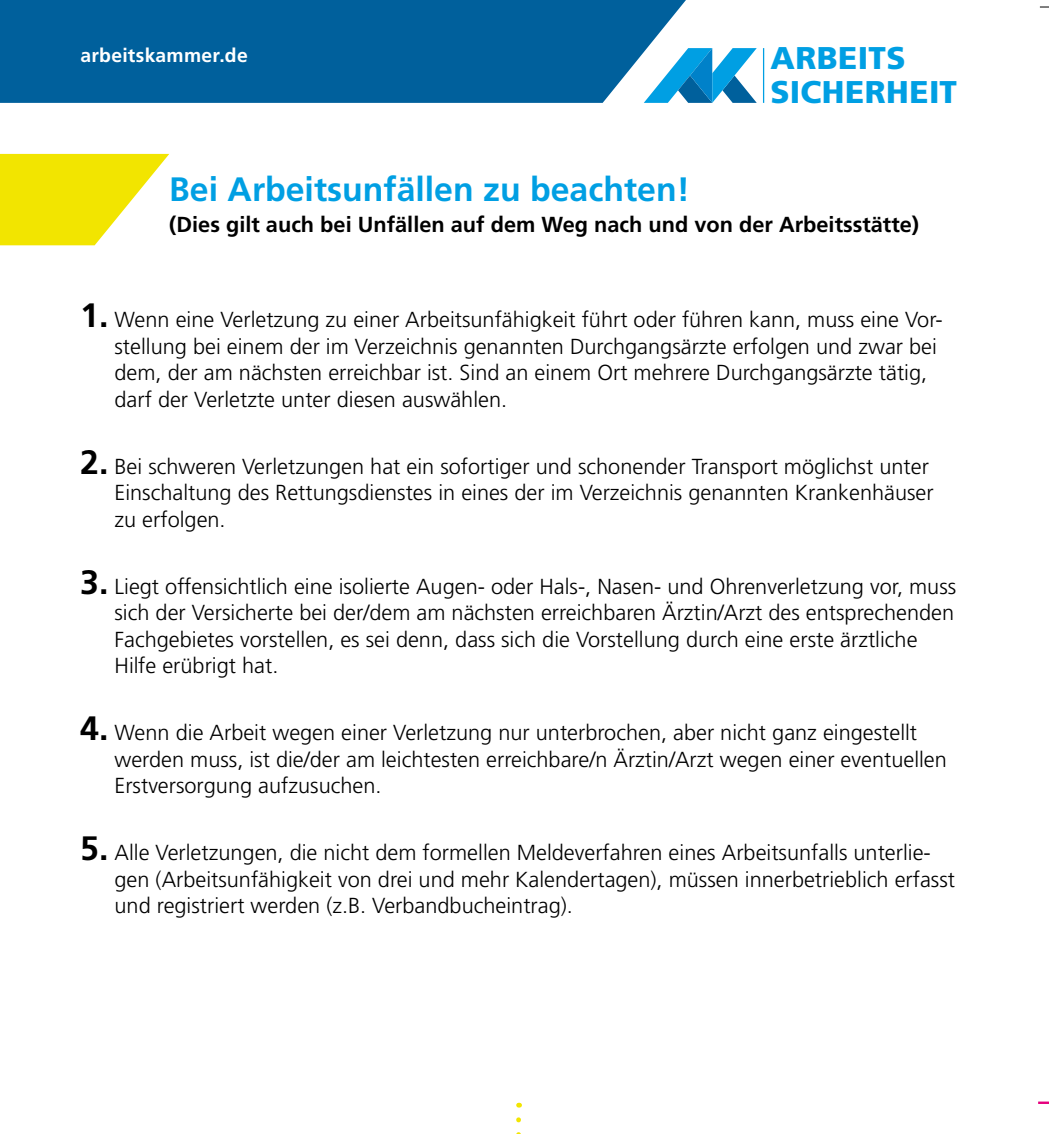
<style>
.page{position:relative;width:1049px;height:1134px;background:#fff}
.page>*{position:absolute;margin:0;border:0;box-sizing:border-box;transform-origin:0 0}
.t1{font:700 33.75px "Frutiger LT Pro";color:#009fe3}
.t2{font:900 31.5px/34.2px "Frutiger LT Pro";letter-spacing:.015em;color:#009fe3}
.t3{font:300 21.75px/26.5px "Frutiger LT Pro";color:#000}
.t4{font:700 21.75px "Frutiger LT Pro";color:#000}
.t5{font:700 19.25px "Frutiger LT Pro";letter-spacing:.015em;color:#fff}
.s1{font-weight:700;font-size:33.75px}
</style>
<div class="page">
<svg style="left:0;top:154px;width:169px;height:91px"></svg>
<svg style="left:516px;top:1120px;width:5px;height:14px"></svg>
<svg style="left:686px;top:48px;width:71px;height:55px"></svg>
<hr style="left:763px;top:48px;width:1px;height:55px;background:#009fe3">
<div style="left:0;top:0;width:686px;height:103px;background:#00609c"></div>
<svg style="left:1038px;top:1101px;width:11px;height:3px"></svg>
<svg style="left:1040px;top:6px;width:9px;height:2px"></svg>
<p class="t5" style="left:80px;top:44px;width:169px">arbeitskammer.de</p>
<p class="t2" style="left:770px;top:41px;width:188px">ARBEITS<br>SICHERHEIT</p>
<p class="t1" style="left:169px;top:169px;width:522px">Bei Arbeitsunfällen zu beachten!</p>
<p class="t4" style="left:169px;top:212px;width:751px">(Dies gilt auch bei Unfällen auf dem Weg nach und von der Arbeitsstätte)</p>
<p class="t3" style="left:115px;top:306px;width:829px;text-indent:-34px"><span class="s1">1.</span> Wenn eine Verletzung zu einer Arbeitsunfähigkeit führt oder führen kann, muss eine Vor&shy;stellung bei einem der im Verzeichnis genannten Durchgangsärzte erfolgen und zwar bei dem, der am nächsten erreichbar ist. Sind an einem Ort mehrere Durchgangsärzte tätig, darf der Verletzte unter diesen auswählen.</p>
<p class="t3" style="left:115px;top:453px;width:821px;text-indent:-34px"><span class="s1">2.</span> Bei schweren Verletzungen hat ein sofortiger und schonender Transport möglichst unter<br>Einschaltung des Rettungsdienstes in eines der im Verzeichnis genannten Krankenhäuser zu erfolgen.</p>
<p class="t3" style="left:115px;top:573px;width:843px;text-indent:-34px"><span class="s1">3.</span> Liegt offensichtlich eine isolierte Augen- oder Hals-, Nasen- und Ohrenverletzung vor, muss sich der Versicherte bei der/dem am nächsten erreichbaren Ärztin/Arzt des entsprechenden Fachgebietes vorstellen, es sei denn, dass sich die Vorstellung durch eine erste ärztliche Hilfe erübrigt hat.</p>
<p class="t3" style="left:115px;top:719px;width:834px;text-indent:-34px"><span class="s1">4.</span> Wenn die Arbeit wegen einer Verletzung nur unterbrochen, aber nicht ganz eingestellt werden muss, ist die/der am leichtesten erreichbare/n Ärztin/Arzt wegen einer eventuellen<br>Erstversorgung aufzusuchen.</p>
<p class="t3" style="left:115px;top:839px;width:842px;text-indent:-34px"><span class="s1">5.</span> Alle Verletzungen, die nicht dem formellen Meldeverfahren eines Arbeitsunfalls unterlie&shy;gen (Arbeitsunfähigkeit von drei und mehr Kalendertagen), müssen innerbetrieblich erfasst und registriert werden (z.B. Verbandbucheintrag).</p>
</div>
